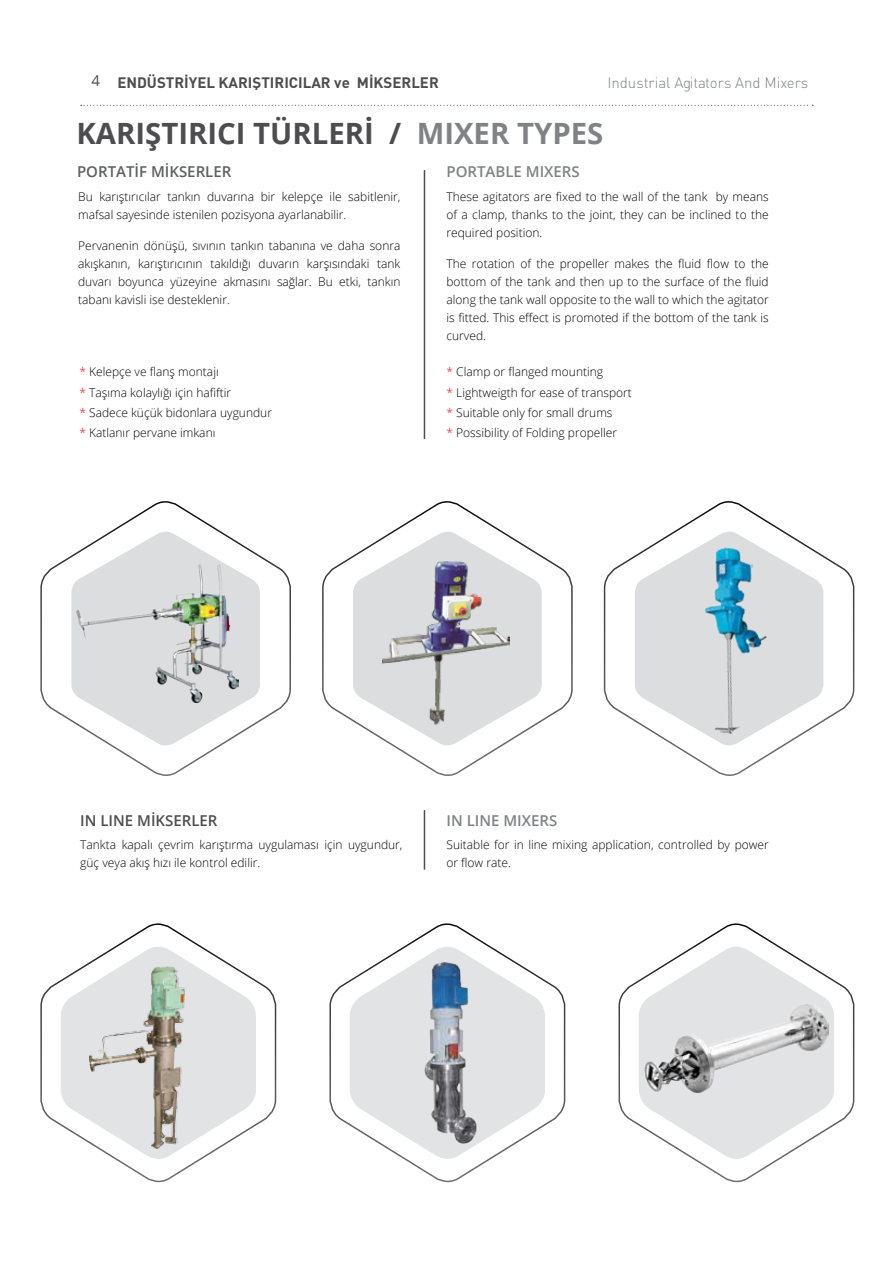
<style>
.page{position:relative;width:893px;height:1263px;background:#fff}
.page>*{position:absolute;margin:0;border:0;box-sizing:border-box;transform-origin:0 0}
.t1{font:700 29.4px "Open Sans";color:#4d4d4f}
.t2{font:15px "DINT Bold Tr";color:#4d4d4f}
.t3{font:15px "DINT Light Tr";color:#808285}
.t4{font:600 15px "Open Sans";color:#808285}
.t5{font:600 15px "Open Sans";color:#5e5f61}
.t6{font:600 15px "Open Sans";color:#4d4d4f}
.t7{font:300 12px/18px "Open Sans";color:#000}
.s1{font-family:"Open Sans"}
.s2{color:#808285}
.s3{color:#ed1d24}
</style>
<div class="page">
<svg style="left:40px;top:501px;width:251px;height:275px"></svg>
<svg style="left:71px;top:529px;width:189px;height:219px"></svg>
<svg style="left:322px;top:501px;width:251px;height:275px"></svg>
<svg style="left:353px;top:529px;width:189px;height:219px"></svg>
<svg style="left:603px;top:501px;width:252px;height:275px"></svg>
<svg style="left:635px;top:529px;width:188px;height:219px"></svg>
<hr style="left:424px;top:170px;width:1px;height:269px;background:#4d4d4f">
<hr style="left:424px;top:810px;width:1px;height:60px;background:#4d4d4f">
<svg style="left:40px;top:923px;width:237px;height:260px"></svg>
<svg style="left:61px;top:943px;width:195px;height:219px"></svg>
<img style="left:89px;top:965px;width:98px;height:184px">
<svg style="left:329px;top:923px;width:237px;height:260px"></svg>
<svg style="left:350px;top:943px;width:195px;height:219px"></svg>
<img style="left:391px;top:963px;width:119px;height:190px">
<svg style="left:618px;top:923px;width:237px;height:260px"></svg>
<svg style="left:639px;top:943px;width:195px;height:219px"></svg>
<img style="left:644px;top:1003px;width:184px;height:89px">
<img style="left:383px;top:559px;width:126px;height:169px">
<img style="left:77px;top:565px;width:161px;height:137px">
<img style="left:666px;top:541px;width:131px;height:200px">
<svg style="left:81px;top:105px;width:732px;height:1px"></svg>
<p class="t2" style="left:92px;top:73px;width:349px"><span class="s1">4</span> ENDÜSTRİYEL KARIŞTIRICILAR ve MİKSERLER</p>
<p class="t3" style="left:607px;top:73px;width:202px">Industrial Agitators And Mixers</p>
<h1 class="t1" style="left:76px;top:112px;width:528px">KARIŞTIRICI TÜRLERİ / <span class="s2">MIXER TYPES</span></h1>
<p class="t5" style="left:77px;top:162px;width:156px">PORTATİF MİKSERLER</p>
<p class="t7" style="left:78px;top:187px;width:324px">Bu karıştırıcılar tankın duvarına bir kelepçe ile sabitlenir, mafsal sayesinde istenilen pozisyona ayarlanabilir.</p>
<p class="t7" style="left:78px;top:236px;width:324px;text-align:justify">Pervanenin dönüşü, sıvının tankın tabanına ve daha sonra akışkanın, karıştırıcının takıldığı duvarın karşısındaki tank duvarı boyunca yüzeyine akmasını sağlar. Bu etki, tankın tabanı kavisli ise desteklenir.</p>
<p class="t7" style="left:79px;top:361px;width:194px;line-height:20.2px"><span class="s3">*</span> Kelepçe ve flanş montajı<br><span class="s3">*</span> Taşıma kolaylığı için hafiftir<br><span class="s3">*</span> Sadece küçük bidonlara uygundur <span class="s3">*</span> Katlanır pervane imkanı</p>
<p class="t4" style="left:446px;top:162px;width:135px">PORTABLE MIXERS</p>
<p class="t7" style="left:446px;top:187px;width:324px;text-align:justify">These agitators are fixed to the wall of the tank by means of a clamp, thanks to the joint, they can be inclined to the required position.</p>
<p class="t7" style="left:446px;top:254px;width:324px;text-align:justify">The rotation of the propeller makes the fluid flow to the bottom of the tank and then up to the surface of the fluid along the tank wall opposite to the wall to which the agitator is fitted. This effect is promoted if the bottom of the tank is curved.</p>
<p class="t7" style="left:446px;top:361px;width:187px;line-height:20.2px"><span class="s3">*</span> Clamp or flanged mounting<br><span class="s3">*</span> Lightweigth for ease of transport <span class="s3">*</span> Suitable only for small drums<br><span class="s3">*</span> Possibility of Folding propeller</p>
<p class="t6" style="left:80px;top:810px;width:139px">IN LINE MİKSERLER</p>
<p class="t7" style="left:80px;top:836px;width:324px">Tankta kapalı çevrim karıştırma uygulaması için uygundur, güç veya akış hızı ile kontrol edilir.</p>
<p class="t4" style="left:446px;top:810px;width:112px">IN LINE MIXERS</p>
<p class="t7" style="left:446px;top:836px;width:324px">Suitable for in line mixing application, controlled by power or flow rate.</p>
</div>
